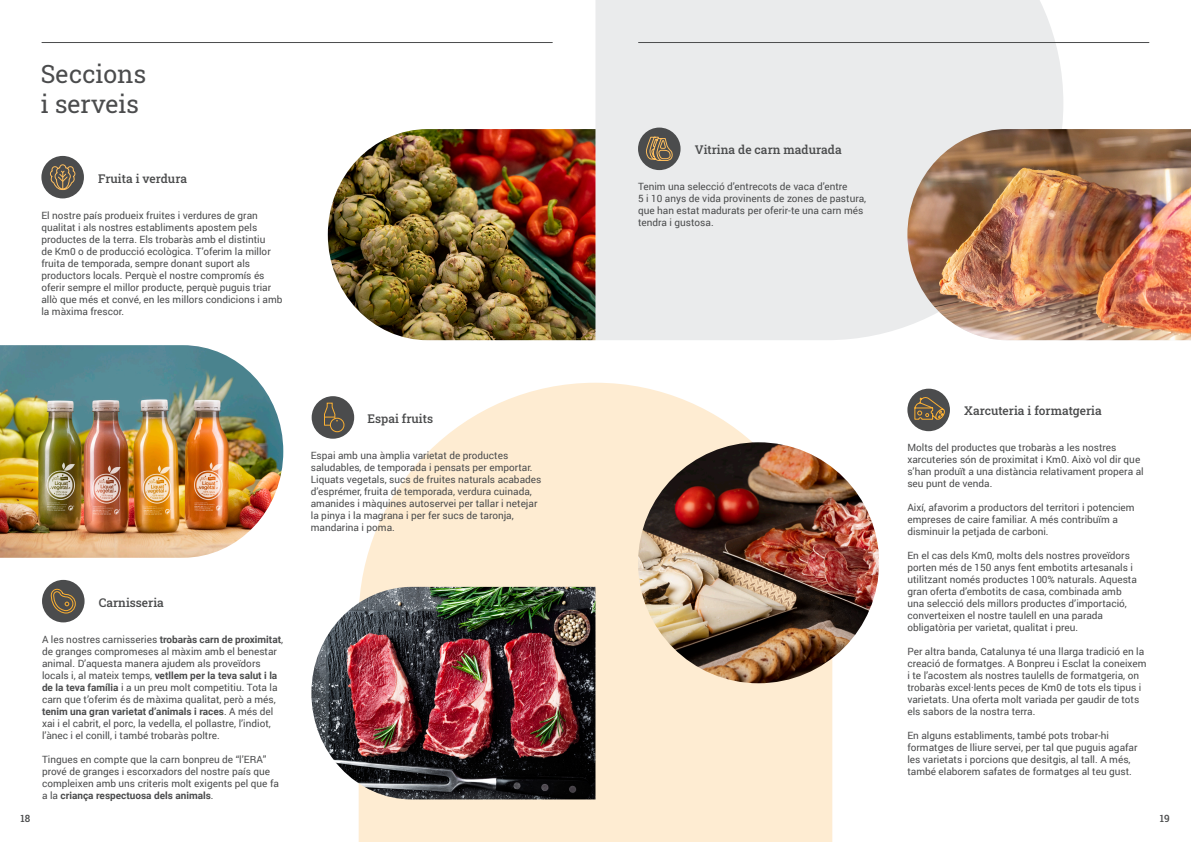
<style>
.page{position:relative;width:1191px;height:842px;background:#fff}
.page>*{position:absolute;margin:0;border:0;box-sizing:border-box;transform-origin:0 0}
.t1{font:25px/30px "Roboto Slab";color:#4b4c4d}
.t2{font:12px "Roboto Slab";color:#4b4c4d}
.t3{font:10px/12px "Roboto";color:#4b4c4d}
.t4{font:10px "Roboto Slab";color:#4b4c4d}
.s1{font-weight:700}
</style>
<div class="page">
<svg style="left:359px;top:383px;width:473px;height:459px;fill:#feecd2"></svg>
<div style="left:595px;top:0;width:468px;height:340px;background:#eaebec"></div>
<img style="left:328px;top:129px;width:267px;height:211px">
<div style="left:41px;top:156px;width:43px;height:42px;background:#4b4c4d;border-radius:50%"></div>
<svg style="left:50px;top:164px;width:26px;height:26px"></svg>
<img style="left:0;top:345px;width:283px;height:213px">
<div style="left:312px;top:396px;width:42px;height:43px;background:#4b4c4d;border-radius:50%"></div>
<div style="left:330px;top:418px;width:14px;height:14px;border:1px solid #fbb033;border-radius:50%"></div>
<svg style="left:324px;top:402px;width:13px;height:24px"></svg>
<hr style="left:42px;top:42px;width:510px;height:1px;background:#4b4c4d">
<img style="left:311px;top:587px;width:284px;height:212px">
<div style="left:42px;top:580px;width:43px;height:42px;background:#4b4c4d;border-radius:50%"></div>
<svg style="left:50px;top:588px;width:26px;height:26px"></svg>
<img style="left:907px;top:129px;width:284px;height:211px">
<hr style="left:638px;top:42px;width:511px;height:1px;background:#4b4c4d">
<div style="left:638px;top:128px;width:42px;height:42px;background:#4b4c4d;border-radius:50%"></div>
<svg style="left:646px;top:136px;width:27px;height:25px"></svg>
<div style="left:907px;top:389px;width:43px;height:42px;background:#4b4c4d;border-radius:50%"></div>
<svg style="left:914px;top:397px;width:31px;height:23px"></svg>
<img style="left:638px;top:442px;width:241px;height:241px;border-radius:120px">
<h1 class="t1" style="left:41px;top:58px;width:107px">Seccions i serveis</h1>
<p class="t2" style="left:98px;top:170px;width:90px">Fruita i verdura</p>
<p class="t3" style="left:41px;top:209px;width:242px">El nostre país produeix fruites i verdures de gran qualitat i als nostres establiments apostem pels productes de la terra. Els trobaràs amb el distintiu<br>de Km0 o de producció ecològica. T’oferim la millor fruita de temporada, sempre donant suport als productors locals. Perquè el nostre compromís és oferir sempre el millor producte, perquè puguis triar allò que més et convé, en les millors condicions i amb la màxima frescor.</p>
<p class="t2" style="left:99px;top:594px;width:67px">Carnisseria</p>
<p class="t3" style="left:42px;top:633px;width:242px">A les nostres carnisseries <span class="s1">trobaràs carn de proximitat</span>, de granges compromeses al màxim amb el benestar animal. D’aquesta manera ajudem als proveïdors locals i, al mateix temps, <span class="s1">vetllem per la teva salut i la de la teva família</span> i a un preu molt competitiu. Tota la carn que t’oferim és de màxima qualitat, però a més, <span class="s1">tenim una gran varietat d’animals i races</span>. A més del xai i el cabrit, el porc, la vedella, el pollastre, l’indiot, l’ànec i el conill, i també trobaràs poltre.</p>
<p class="t3" style="left:42px;top:753px;width:238px">Tingues en compte que la carn bonpreu de “l’ERA” prové de granges i escorxadors del nostre país que compleixen amb uns criteris molt exigents pel que fa a la <span class="s1">criança respectuosa dels animals</span>.</p>
<p class="t2" style="left:367px;top:410px;width:67px">Espai fruits</p>
<p class="t3" style="left:311px;top:449px;width:232px">Espai amb una àmplia varietat de productes saludables, de temporada i pensats per emportar.<br>Liquats vegetals, sucs de fruites naturals acabades d’esprémer, fruita de temporada, verdura cuinada, amanides i màquines autoservei per tallar i netejar la pinya i la magrana i per fer sucs de taronja, mandarina i poma.</p>
<p class="t2" style="left:694px;top:142px;width:148px">Vitrina de carn madurada</p>
<p class="t3" style="left:638px;top:180px;width:230px">Tenim una selecció d’entrecots de vaca d’entre<br>5 i 10 anys de vida provinents de zones de pastura, que han estat madurats per oferir-te una carn més tendra i gustosa.</p>
<p class="t2" style="left:964px;top:403px;width:139px">Xarcuteria i formatgeria</p>
<p class="t3" style="left:907px;top:441px;width:238px">Molts del productes que trobaràs a les nostres xarcuteries són de proximitat i Km0. Això vol dir que s’han produït a una distància relativament propera al seu punt de venda.</p>
<p class="t3" style="left:907px;top:501px;width:229px">Així, afavorim a productors del territori i potenciem empreses de caire familiar. A més contribuïm a disminuir la petjada de carboni.</p>
<p class="t3" style="left:907px;top:549px;width:231px">En el cas dels Km0, molts dels nostres proveïdors porten més de 150 anys fent embotits artesanals i utilitzant només productes 100% naturals. Aquesta gran oferta d’embotits de casa, combinada amb una selecció dels millors productes d’importació, converteixen el nostre taulell en una parada obligatòria per varietat, qualitat i preu.</p>
<p class="t3" style="left:907px;top:645px;width:240px">Per altra banda, Catalunya té una llarga tradició en la creació de formatges. A Bonpreu i Esclat la coneixem i te l’acostem als nostres taulells de formatgeria, on trobaràs excel·lents peces de Km0 de tots els tipus i varietats. Una oferta molt variada per gaudir de tots els sabors de la nostra terra.</p>
<p class="t3" style="left:907px;top:729px;width:232px">En alguns establiments, també pots trobar-hi formatges de lliure servei, per tal que puguis agafar les varietats i porcions que desitgis, al tall. A més, també elaborem safates de formatges al teu gust.</p>
<p class="t4" style="left:21px;top:812px;width:11px">18</p>
<p class="t4" style="left:1159px;top:812px;width:11px">19</p>
</div>
